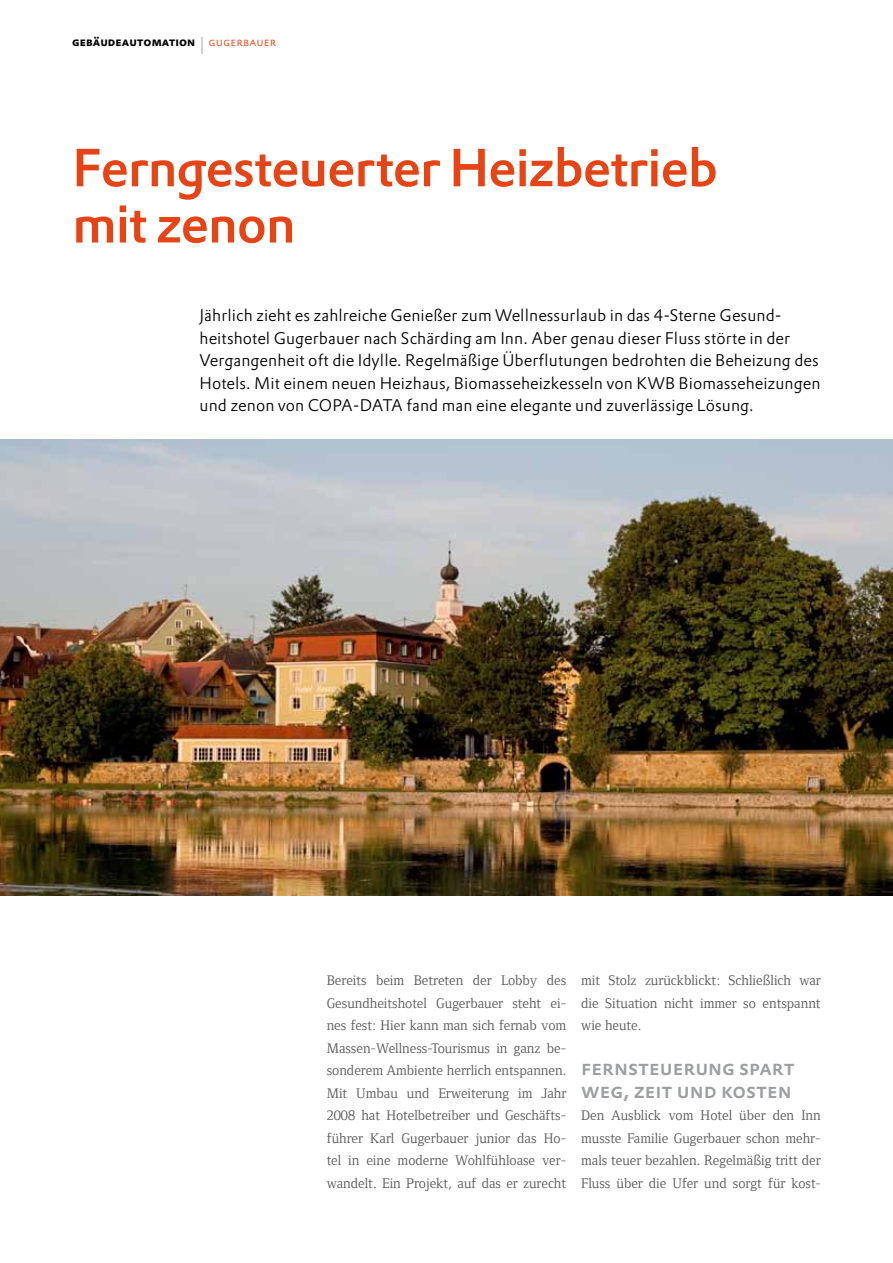
<style>
.page{position:relative;width:893px;height:1263px;background:#fff}
.page>*{position:absolute;margin:0;border:0;box-sizing:border-box;transform-origin:0 0}
.t1{font:500 52.5px/56.2px "DTL Prokyon TOT";letter-spacing:-.02em;color:#e64415}
.t2{font:500 21px/22.5px "DTL Prokyon TOT Caps";color:#9c9e9f}
.t3{font:300 16.5px/22.5px "DTL Prokyon TOT";letter-spacing:.005em;color:#000}
.t4{font:14.25px/22.5px "Foundry Form Serif";color:#58585a;text-align:justify}
.t5{font:700 12px "DTL Prokyon TOT Caps";letter-spacing:.005em;color:#000}
.s1{font-weight:300;font-size:24px;color:#9c9e9f}
.s2{font-weight:300;color:#e64415}
</style>
<div class="page">
<img style="left:0;top:439px;width:893px;height:456px">
<p class="t5" style="left:72px;top:34px;width:206px">gebäudeautomation <span class="s1">I</span> <span class="s2">gugerbauer</span></p>
<p class="t1" style="left:72px;top:139px;width:647px">Ferngesteuerter Heizbetrieb mit zenon</p>
<p class="t3" style="left:199px;top:304px;width:622px">Jährlich zieht es zahlreiche Genießer zum Wellnessurlaub in das 4-Sterne Gesund&shy;heitshotel Gugerbauer nach Schärding am Inn. Aber genau dieser Fluss störte in der Vergangenheit oft die Idylle. Regelmäßige Überflutungen bedrohten die Beheizung des Hotels. Mit einem neuen Heizhaus, Biomasseheizkesseln von KWB Biomasseheizungen und zenon von COPA-DATA fand man eine elegante und zuverlässige Lösung.</p>
<p class="t4" style="left:327px;top:969px;width:241px">Bereits beim Betreten der Lobby des Gesundheitshotel Gugerbauer steht ei&shy;nes fest: Hier kann man sich fernab vom Massen-Wellness-Tourismus in ganz be&shy;sonderem Ambiente herrlich entspannen.<br>Mit Umbau und Erweiterung im Jahr 2008 hat Hotelbetreiber und Geschäfts&shy;führer Karl Gugerbauer junior das Ho&shy;tel in eine moderne Wohlfühloase ver&shy;wandelt. Ein Projekt, auf das er zurecht</p>
<p class="t4" style="left:581px;top:969px;width:241px">mit Stolz zurückblickt: Schließlich war die Situation nicht immer so entspannt wie heute.</p>
<p class="t2" style="left:581px;top:1056px;width:215px">fernsteuerung spart weg, zeit und kosten</p>
<p class="t4" style="left:581px;top:1104px;width:241px">Den Ausblick vom Hotel über den Inn musste Familie Gugerbauer schon mehr&shy;mals teuer bezahlen. Regelmäßig tritt der Fluss über die Ufer und sorgt für kost-</p>
</div>
